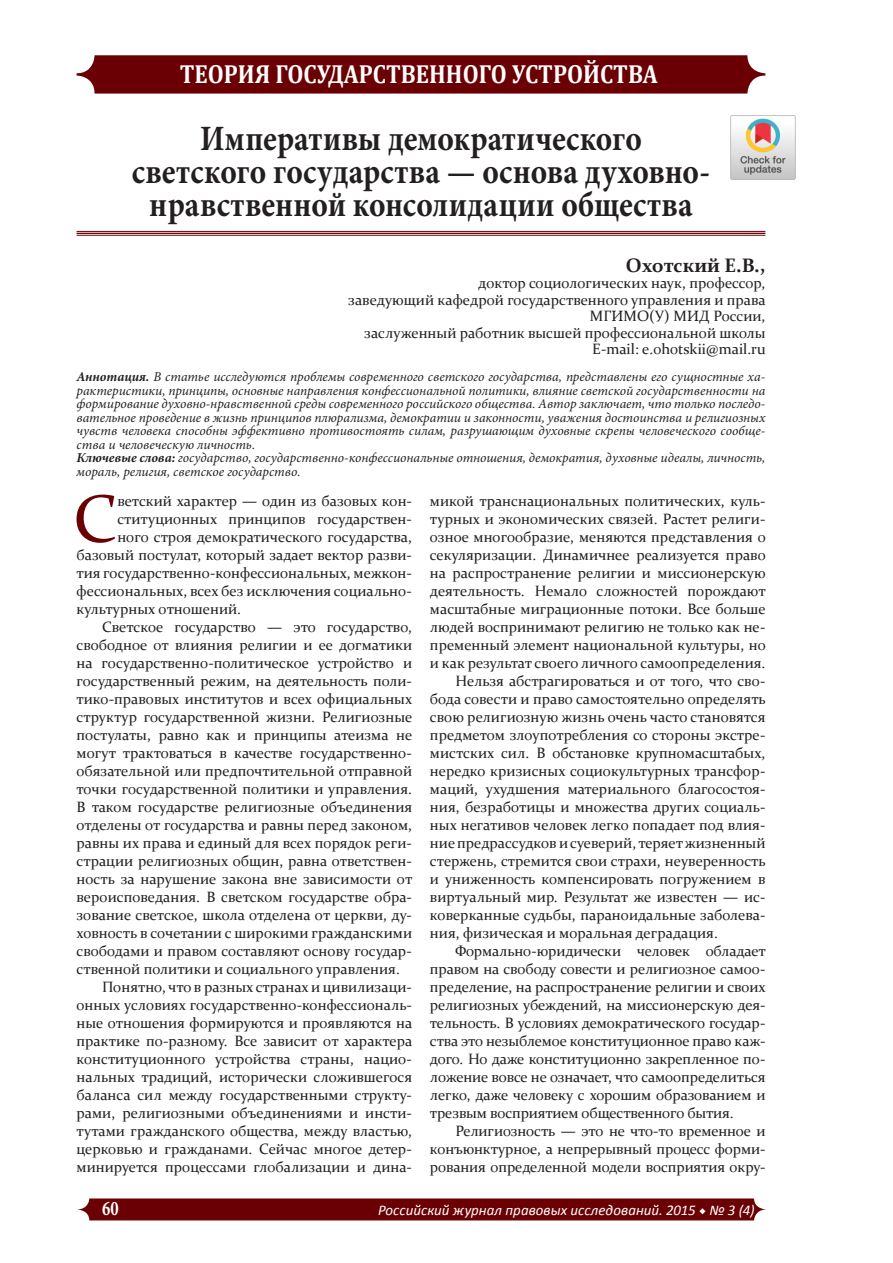
<style>
.page{position:relative;width:893px;height:1263px;background:#fff}
.page>*{position:absolute;margin:0;border:0;box-sizing:border-box;transform-origin:0 0}
.t1{font:67.65px "Constantia";color:#6b0004}
.Рубрика{font:700 35.7px/33px "Minion Pro";letter-spacing:.005em;color:#231f20;text-align:center;scale:.88 1}
.t2{font:700 26.25px "Cambria";color:#fff;scale:.88 1}
.t3{font:700 20.7px "Minion Pro";color:#fff;scale:.8 1}
.t4{font:700 19.5px "Constantia";color:#231f20}
.Normal__Web{font:15px/18px "Constantia";color:#231f20;text-align:justify}
.t5{font:italic 14.85px "Calibri";letter-spacing:.005em;color:#fff}
.Default{font:italic 13.5px/13.5px "Minion Pro";color:#231f20;text-align:justify}
.s1{font-weight:700}
.s2{font-family:"Minion Pro";font-weight:700;font-style:normal}
</style>
<div class="page">
<svg style="left:77px;top:1198px;width:689px;height:22px;background:#720c10"></svg>
<div style="left:77px;top:55px;width:688px;height:39px;background:#6b0004;border-radius:18px"></div>
<hr style="left:77px;top:235px;width:688px;height:1px;background:#6b0004">
<hr style="left:77px;top:233px;width:688px;height:1px;background:#6b0004">
<hr style="left:77px;top:231px;width:688px;height:1px;background:#6b0004">
<img style="left:730px;top:115px;width:66px;height:65px">
<h3 class="t2" style="left:180px;top:55px;width:545px">ТЕОРИЯ ГОСУДАРСТВЕННОГО УСТРОЙСТВА</h3>
<p class="Рубрика" style="left:132px;top:122px;width:659px">Императивы демократического светского государства — основа духовно&shy;нравственной консолидации общества</p>
<p class="t4" style="left:626px;top:251px;width:141px">Охотский Е.В.,</p>
<p class="Normal__Web" style="left:348px;top:274px;width:419px;line-height:16.5px;text-align:right">доктор социологических наук, профессор,<br>заведующий кафедрой государственного управления и права МГИМО(У) МИД России,<br>заслуженный работник высшей профессиональной школы</p>
<p class="Normal__Web" style="left:592px;top:339px;width:175px">E-mail: e.ohotskii@mail.ru</p>
<p class="Default" style="left:77px;top:370px;width:690px"><span class="s1">Аннотация.</span> В статье исследуются проблемы современного светского государства, представлены его сущностные ха&shy;рактеристики, принципы, основные направления конфессиональной политики, влияние светской государственности на формирование духовно-нравственной среды современного российского общества. Автор заключает, что только последо&shy;вательное проведение в жизнь принципов плюрализма, демократии и законности, уважения достоинства и религиозных чувств человека способны эффективно противостоять силам, разрушающим духовные скрепы человеческого сообще&shy;ства и человеческую личность.</p>
<p class="Default" style="left:77px;top:451px;width:690px"><span class="s1">Ключевые слова:</span> государство, государственно-конфессиональные отношения, демократия, духовные идеалы, личность, мораль, религия, светское государство.</p>
<p class="t1" style="left:73px;top:473px;width:46px">С</p>
<p class="Normal__Web" style="left:117px;top:491px;width:296px">ветский характер — один из базовых кон-</p>
<p class="Normal__Web" style="left:430px;top:491px;width:337px">микой транснациональных политических, куль&shy;турных и экономических связей. Растет религи&shy;озное многообразие, меняются представления о секуляризации. Динамичнее реализуется право на распространение религии и миссионерскую деятельность. Немало сложностей порождают масштабные миграционные потоки. Все больше людей воспринимают религию не только как не&shy;пременный элемент национальной культуры, но и как результат своего личного самоопределения.</p>
<p class="Normal__Web" style="left:430px;top:671px;width:337px;text-indent:26px">Нельзя абстрагироваться и от того, что сво&shy;бода совести и право самостоятельно определять свою религиозную жизнь очень часто становятся предметом злоупотребления со стороны экстре&shy;мистских сил. В обстановке крупномасштабых, нередко кризисных социокультурных трансфор&shy;маций, ухудшения материального благосостоя&shy;ния, безработицы и множества других социаль&shy;ных негативов человек легко попадает под влия&shy;ние предрассудков и суеверий, теряет жизненный стержень, стремится свои страхи, неуверенность и униженность компенсировать погружением в виртуальный мир. Результат же известен — ис&shy;коверканные судьбы, параноидальные заболева&shy;ния, физическая и моральная деградация.</p>
<p class="Normal__Web" style="left:430px;top:941px;width:337px;text-indent:26px">Формально-юридически человек обладает правом на свободу совести и религиозное самоо&shy;пределение, на распространение религии и своих религиозных убеждений, на миссионерскую дея&shy;тельность. В условиях демократического государ&shy;ства это незыблемое конституционное право каж&shy;дого. Но даже конституционно закрепленное по&shy;ложение вовсе не означает, что самоопределиться легко, даже человеку с хорошим образованием и трезвым восприятием общественного бытия.</p>
<p class="Normal__Web" style="left:430px;top:1121px;width:337px;text-indent:26px">Религиозность — это не что-то временное и конъюнктурное, а непрерывный процесс форми&shy;рования определенной модели восприятия окру-</p>
<p class="Normal__Web" style="left:117px;top:509px;width:296px">ституционных принципов государствен-</p>
<p class="Normal__Web" style="left:117px;top:527px;width:296px">ного строя демократического государства,</p>
<p class="Normal__Web" style="left:77px;top:545px;width:337px">базовый постулат, который задает вектор разви-</p>
<p class="Normal__Web" style="left:77px;top:563px;width:337px">тия государственно-конфессиональных, межкон-</p>
<p class="Normal__Web" style="left:77px;top:581px;width:337px">фессиональных, всех без исключения социально-</p>
<p class="Normal__Web" style="left:77px;top:599px;width:166px">культурных отношений.</p>
<p class="Normal__Web" style="left:77px;top:617px;width:337px;text-indent:26px">Светское государство — это государство, свободное от влияния религии и ее догматики на государственно-политическое устройство и государственный режим, на деятельность поли&shy;тико-правовых институтов и всех официальных структур государственной жизни. Религиозные постулаты, равно как и принципы атеизма не могут трактоваться в качестве государственно&shy;обязательной или предпочтительной отправной точки государственной политики и управления.<br>В таком государстве религиозные объединения отделены от государства и равны перед законом, равны их права и единый для всех порядок реги&shy;страции религиозных общин, равна ответствен&shy;ность за нарушение закона вне зависимости от вероисповедания. В светском государстве обра&shy;зование светское, школа отделена от церкви, ду&shy;ховность в сочетании с широкими гражданскими свободами и правом составляют основу государ&shy;ственной политики и социального управления.</p>
<p class="Normal__Web" style="left:77px;top:977px;width:337px;text-indent:26px">Понятно, что в разных странах и цивилизаци&shy;онных условиях государственно-конфессиональ&shy;ные отношения формируются и проявляются на практике по-разному. Все зависит от характера конституционного устройства страны, нацио&shy;нальных традиций, исторически сложившегося баланса сил между государственными структу&shy;рами, религиозными объединениями и инсти&shy;тутами гражданского общества, между властью, церковью и гражданами. Сейчас многое детер&shy;минируется процессами глобализации и дина-</p>
<p class="t3" style="left:102px;top:1194px;width:22px">60</p>
<p class="t5" style="left:378px;top:1200px;width:378px">Российский журнал правовых исследований. 2015 <span class="s2">◆</span> № 3 (4)</p>
</div>
